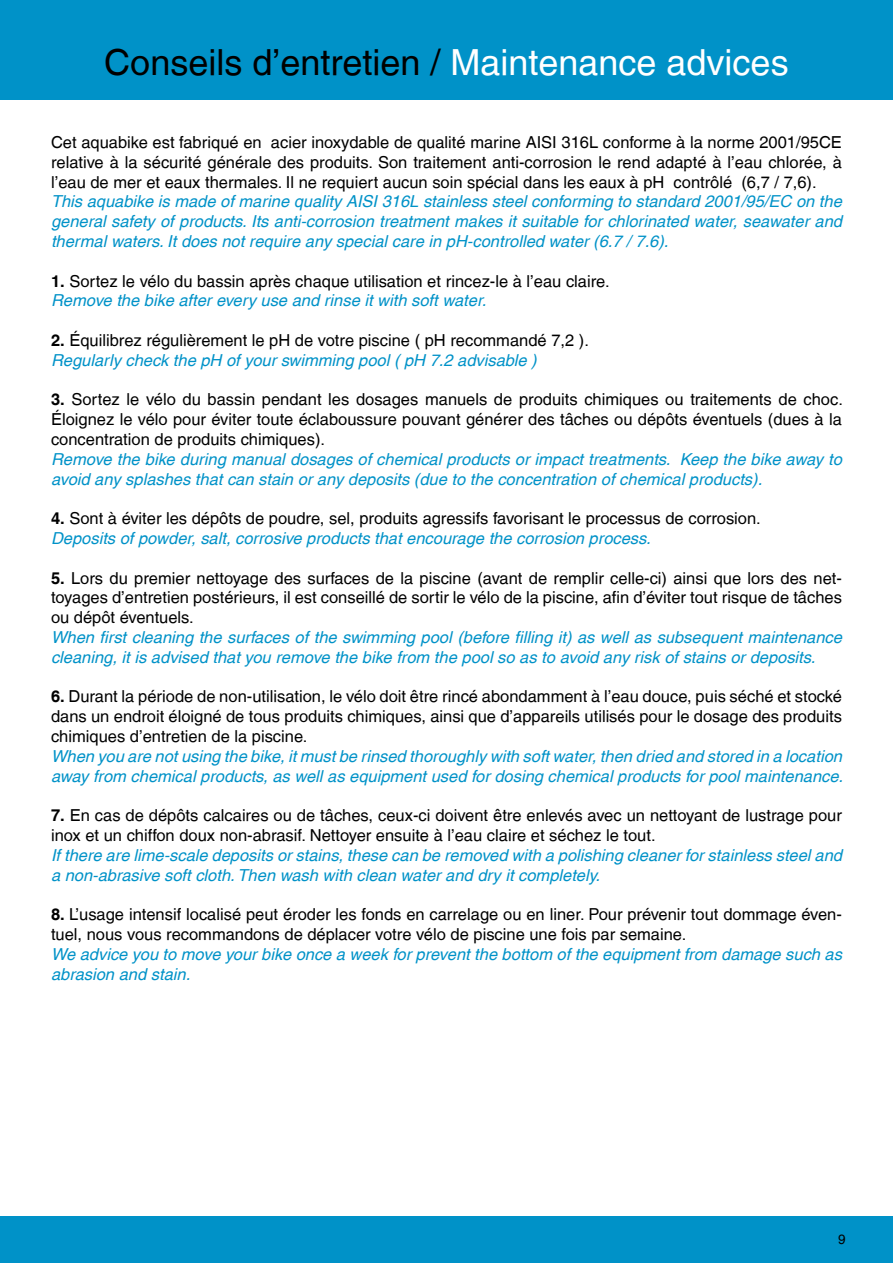
<style>
.page{position:relative;width:893px;height:1263px;background:#fff}
.page>*{position:absolute;margin:0;border:0;box-sizing:border-box;transform-origin:0 0}
.t1{font:36px "Helvetica LT";color:#000}
.t2{font:16.5px/19.8px "Helvetica LT";color:#000}
.t3{font:italic 16.5px/19.8px "Helvetica LT";color:#0092c8}
.t4{font:13.5px "Helvetica LT";color:#000}
.s1{color:#fff}
.s2{font-weight:700}
.s3{font-style:italic;color:#0092c8}
</style>
<div class="page">
<div style="left:0;top:1216px;width:893px;height:47px;background:#0092c8"></div>
<div style="left:0;top:0;width:893px;height:100px;background:#0092c8"></div>
<h1 class="t1" style="left:104px;top:41px;width:686px">Conseils d’entretien / <span class="s1">Maintenance advices</span></h1>
<p class="t2" style="left:51px;top:132px;width:792px;text-align:justify">Cet aquabike est fabriqué en acier inoxydable de qualité marine AISI 316L conforme à la norme 2001/95CE relative à la sécurité générale des produits. Son traitement anti-corrosion le rend adapté à l’eau chlorée, à l’eau de mer et eaux thermales. Il ne requiert aucun soin spécial dans les eaux à pH contrôlé (6,7 / 7,6).</p>
<p class="t3" style="left:51px;top:192px;width:792px;text-align:justify">This aquabike is made of marine quality AISI 316L stainless steel conforming to standard 2001/95/EC on the general safety of products. Its anti-corrosion treatment makes it suitable for chlorinated water, seawater and thermal waters. It does not require any special care in pH-controlled water (6.7 / 7.6).</p>
<p class="t2" style="left:51px;top:271px;width:560px"><span class="s2">1.</span> Sortez le vélo du bassin après chaque utilisation et rincez-le à l’eau claire.<br><span class="s3">Remove the bike after every use and rinse it with soft water.</span></p>
<p class="t2" style="left:51px;top:330px;width:539px"><span class="s2">2.</span> Équilibrez régulièrement le pH de votre piscine ( pH recommandé 7,2 ).<br><span class="s3">Regularly check the pH of your swimming pool ( pH 7.2 advisable )</span></p>
<p class="t2" style="left:51px;top:390px;width:793px;text-align:justify"><span class="s2">3.</span> Sortez le vélo du bassin pendant les dosages manuels de produits chimiques ou traitements de choc.<br>Éloignez le vélo pour éviter toute éclaboussure pouvant générer des tâches ou dépôts éventuels (dues à la concentration de produits chimiques).</p>
<p class="t3" style="left:51px;top:449px;width:792px">Remove the bike during manual dosages of chemical products or impact treatments. Keep the bike away to avoid any splashes that can stain or any deposits (due to the concentration of chemical products).</p>
<p class="t2" style="left:51px;top:508px;width:711px"><span class="s2">4.</span> Sont à éviter les dépôts de poudre, sel, produits agressifs favorisant le processus de corrosion.<br><span class="s3">Deposits of powder, salt, corrosive products that encourage the corrosion process.</span></p>
<p class="t2" style="left:51px;top:568px;width:792px;text-align:justify"><span class="s2">5.</span> Lors du premier nettoyage des surfaces de la piscine (avant de remplir celle-ci) ainsi que lors des net&shy;toyages d’entretien postérieurs, il est conseillé de sortir le vélo de la piscine, afin d’éviter tout risque de tâches ou dépôt éventuels.</p>
<p class="t3" style="left:51px;top:627px;width:792px">When first cleaning the surfaces of the swimming pool (before filling it) as well as subsequent maintenance cleaning, it is advised that you remove the bike from the pool so as to avoid any risk of stains or deposits.</p>
<p class="t2" style="left:51px;top:687px;width:792px;text-align:justify"><span class="s2">6.</span> Durant la période de non-utilisation, le vélo doit être rincé abondamment à l’eau douce, puis séché et stocké dans un endroit éloigné de tous produits chimiques, ainsi que d’appareils utilisés pour le dosage des produits chimiques d’entretien de la piscine.</p>
<p class="t3" style="left:51px;top:746px;width:793px">When you are not using the bike, it must be rinsed thoroughly with soft water, then dried and stored in a location away from chemical products, as well as equipment used for dosing chemical products for pool maintenance.</p>
<p class="t2" style="left:51px;top:805px;width:792px"><span class="s2">7.</span> En cas de dépôts calcaires ou de tâches, ceux-ci doivent être enlevés avec un nettoyant de lustrage pour inox et un chiffon doux non-abrasif. Nettoyer ensuite à l’eau claire et séchez le tout.</p>
<p class="t3" style="left:51px;top:845px;width:792px">If there are lime-scale deposits or stains, these can be removed with a polishing cleaner for stainless steel and a non-abrasive soft cloth. Then wash with clean water and dry it completely.</p>
<p class="t2" style="left:51px;top:904px;width:792px"><span class="s2">8.</span> L’usage intensif localisé peut éroder les fonds en carrelage ou en liner. Pour prévenir tout dommage éven&shy;tuel, nous vous recommandons de déplacer votre vélo de piscine une fois par semaine.</p>
<p class="t3" style="left:51px;top:944px;width:792px">We advice you to move your bike once a week for prevent the bottom of the equipment from damage such as abrasion and stain.</p>
<p class="t4" style="left:838px;top:1231px;width:9px">9</p>
</div>
